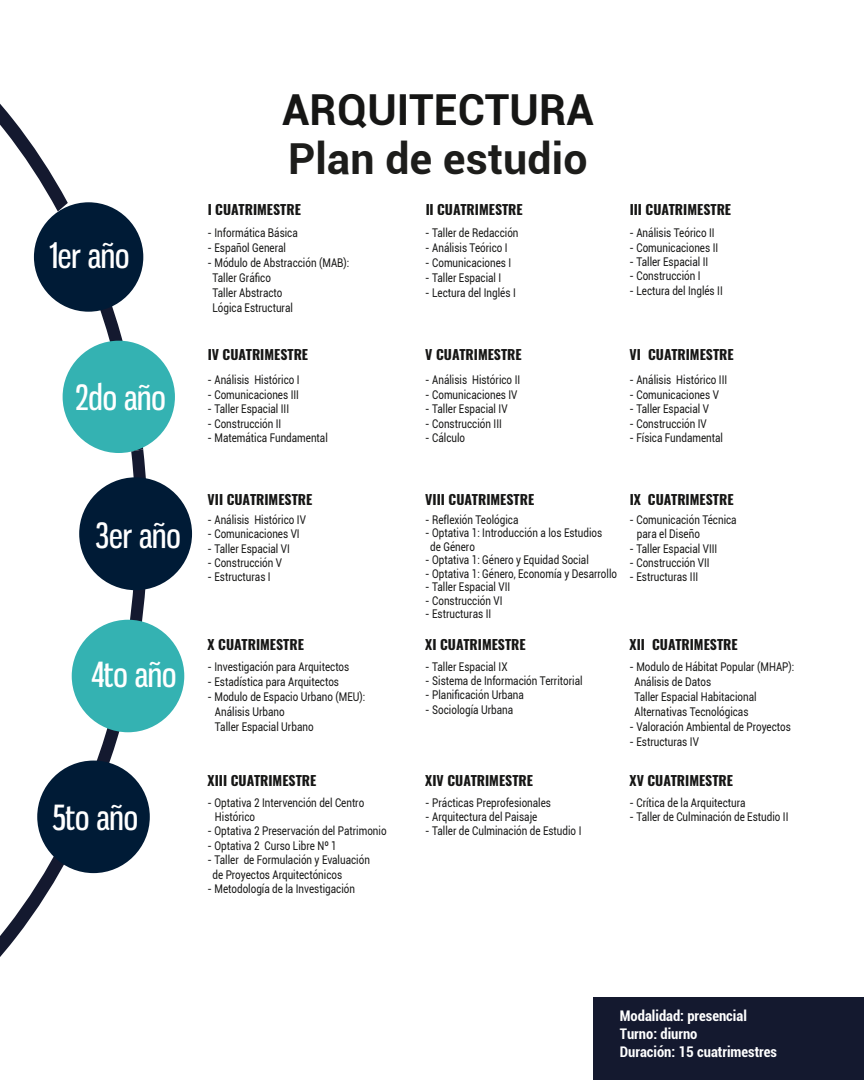
<style>
.page{position:relative;width:864px;height:1080px;background:#fff}
.page>*{position:absolute;margin:0;border:0;box-sizing:border-box;transform-origin:0 0}
.t1{font:700 42.75px "Roboto";letter-spacing:.005em;color:#1d1d1b}
.t2{font:700 42.75px "Roboto";letter-spacing:.005em;color:#161615}
.t3{font:34.05px "Gnuolane Rg";letter-spacing:-.005em;color:#fff}
.t4{font:700 condensed 14.7px/18px "Roboto";color:#fff}
.t5{font:700 13.5px "Oswald";color:#161615}
.t6{font:12px/15px "Roboto";color:#161615;scale:.82 1}
</style>
<div class="page">
<div style="left:594px;top:997px;width:270px;height:83px;background:#14192f"></div>
<svg style="left:0;top:841px;width:74px;height:116px"></svg>
<svg style="left:0;top:103px;width:68px;height:109px"></svg>
<svg style="left:71px;top:239px;width:77px;height:562px"></svg>
<div style="left:63px;top:341px;width:112px;height:112px;background:#34b2b2;border-radius:50%"></div>
<div style="left:79px;top:477px;width:113px;height:113px;background:#001b36;border-radius:50%"></div>
<div style="left:72px;top:620px;width:112px;height:112px;background:#34b2b2;border-radius:50%"></div>
<div style="left:34px;top:202px;width:109px;height:110px;background:#001b36;border-radius:50%"></div>
<div style="left:37px;top:761px;width:113px;height:112px;background:#001b36;border-radius:50%"></div>
<h2 class="t3" style="left:50px;top:235px;width:82px">1er año</h2>
<h2 class="t3" style="left:75px;top:377px;width:92px">2do año</h2>
<h2 class="t3" style="left:96px;top:515px;width:87px">3er año</h2>
<h2 class="t3" style="left:92px;top:654px;width:86px">4to año</h2>
<h2 class="t3" style="left:53px;top:797px;width:87px">5to año</h2>
<h1 class="t2" style="left:282px;top:80px;width:313px">ARQUITECTURA</h1>
<h1 class="t1" style="left:288px;top:129px;width:301px">Plan de estudio</h1>
<p class="t5" style="left:208px;top:200px;width:95px">I CUATRIMESTRE</p>
<p class="t5" style="left:425px;top:200px;width:99px">II CUATRIMESTRE</p>
<p class="t5" style="left:630px;top:200px;width:103px">III CUATRIMESTRE</p>
<p class="t6" style="left:208px;top:225px;width:112px">- Informática Básica</p>
<p class="t6" style="left:208px;top:240px;width:97px">- Español General</p>
<p class="t6" style="left:213px;top:255px;width:168px;text-indent:-5px">- Módulo de Abstracción (MAB):<br>Taller Gráfico<br>Taller Abstracto<br>Lógica Estructural</p>
<p class="t6" style="left:425px;top:225px;width:115px">- Taller de Redacción</p>
<p class="t6" style="left:425px;top:240px;width:102px">- Análisis Teórico I</p>
<p class="t6" style="left:425px;top:255px;width:106px">- Comunicaciones I</p>
<p class="t6" style="left:425px;top:270px;width:94px">- Taller Espacial I</p>
<p class="t6" style="left:425px;top:285px;width:112px">- Lectura del Inglés I</p>
<p class="t6" style="left:630px;top:225px;width:105px">- Análisis Teórico II</p>
<p class="t6" style="left:630px;top:239px;width:110px">- Comunicaciones II</p>
<p class="t6" style="left:630px;top:254px;width:98px">- Taller Espacial II</p>
<p class="t6" style="left:630px;top:268px;width:88px">- Construcción I</p>
<p class="t6" style="left:630px;top:283px;width:115px">- Lectura del Inglés II</p>
<p class="t5" style="left:208px;top:345px;width:102px">IV CUATRIMESTRE</p>
<p class="t5" style="left:425px;top:345px;width:98px">V CUATRIMESTRE</p>
<p class="t5" style="left:630px;top:345px;width:106px">VI CUATRIMESTRE</p>
<p class="t6" style="left:208px;top:372px;width:114px">- Análisis Histórico I</p>
<p class="t6" style="left:208px;top:387px;width:113px">- Comunicaciones III</p>
<p class="t6" style="left:208px;top:401px;width:101px">- Taller Espacial III</p>
<p class="t6" style="left:208px;top:415px;width:92px">- Construcción II</p>
<p class="t6" style="left:208px;top:430px;width:148px">- Matemática Fundamental</p>
<p class="t6" style="left:425px;top:372px;width:117px">- Análisis Histórico II</p>
<p class="t6" style="left:425px;top:387px;width:114px">- Comunicaciones IV</p>
<p class="t6" style="left:425px;top:401px;width:102px">- Taller Espacial IV</p>
<p class="t6" style="left:425px;top:415px;width:95px">- Construcción III</p>
<p class="t6" style="left:425px;top:430px;width:50px">- Cálculo</p>
<p class="t6" style="left:630px;top:372px;width:121px">- Análisis Histórico III</p>
<p class="t6" style="left:630px;top:387px;width:110px">- Comunicaciones V</p>
<p class="t6" style="left:630px;top:401px;width:98px">- Taller Espacial V</p>
<p class="t6" style="left:630px;top:415px;width:96px">- Construcción IV</p>
<p class="t6" style="left:630px;top:430px;width:116px">- Física Fundamental</p>
<p class="t5" style="left:208px;top:490px;width:106px">VII CUATRIMESTRE</p>
<p class="t5" style="left:425px;top:490px;width:110px">VIII CUATRIMESTRE</p>
<p class="t5" style="left:630px;top:490px;width:105px">IX CUATRIMESTRE</p>
<p class="t6" style="left:208px;top:512px;width:121px">- Análisis Histórico IV</p>
<p class="t6" style="left:208px;top:526px;width:114px">- Comunicaciones VI</p>
<p class="t6" style="left:208px;top:540px;width:102px">- Taller Espacial VI</p>
<p class="t6" style="left:208px;top:555px;width:92px">- Construcción V</p>
<p class="t6" style="left:208px;top:569px;width:79px">- Estructuras I</p>
<p class="t6" style="left:425px;top:512px;width:115px">- Reflexión Teológica</p>
<p class="t6" style="left:430px;top:526px;width:211px;line-height:13.5px;text-indent:-5px">- Optativa 1: Introducción a los Estudios de Género</p>
<p class="t6" style="left:425px;top:552px;width:201px">- Optativa 1: Género y Equidad Social</p>
<p class="t6" style="left:425px;top:566px;width:235px">- Optativa 1: Género, Economía y Desarrollo</p>
<p class="t6" style="left:425px;top:579px;width:105px">- Taller Espacial VII</p>
<p class="t6" style="left:425px;top:593px;width:96px">- Construcción VI</p>
<p class="t6" style="left:425px;top:606px;width:82px">- Estructuras II</p>
<p class="t6" style="left:637px;top:512px;width:123px;line-height:14.4px;text-indent:-7px">- Comunicación Técnica para el Diseño</p>
<p class="t6" style="left:630px;top:540px;width:109px">- Taller Espacial VIII</p>
<p class="t6" style="left:630px;top:555px;width:99px">- Construcción VII</p>
<p class="t6" style="left:630px;top:569px;width:85px">- Estructuras III</p>
<p class="t5" style="left:208px;top:635px;width:98px">X CUATRIMESTRE</p>
<p class="t5" style="left:425px;top:635px;width:102px">XI CUATRIMESTRE</p>
<p class="t5" style="left:630px;top:635px;width:110px">XII CUATRIMESTRE</p>
<p class="t6" style="left:208px;top:658px;width:174px">- Investigación para Arquitectos</p>
<p class="t6" style="left:208px;top:673px;width:162px">- Estadística para Arquitectos</p>
<p class="t6" style="left:215px;top:688px;width:185px;text-indent:-7px">- Modulo de Espacio Urbano (MEU):<br>Análisis Urbano<br>Taller Espacial Urbano</p>
<p class="t6" style="left:425px;top:658px;width:102px">- Taller Espacial IX</p>
<p class="t6" style="left:425px;top:673px;width:193px">- Sistema de Información Territorial</p>
<p class="t6" style="left:425px;top:687px;width:122px">- Planificación Urbana</p>
<p class="t6" style="left:425px;top:702px;width:109px">- Sociología Urbana</p>
<p class="t6" style="left:634px;top:658px;width:196px;text-indent:-5px">- Modulo de Hábitat Popular (MHAP):<br>Análisis de Datos<br>Taller Espacial Habitacional<br>Alternativas Tecnológicas</p>
<p class="t6" style="left:630px;top:718px;width:198px">- Valoración Ambiental de Proyectos</p>
<p class="t6" style="left:630px;top:733px;width:86px">- Estructuras IV</p>
<p class="t5" style="left:208px;top:771px;width:110px">XIII CUATRIMESTRE</p>
<p class="t5" style="left:425px;top:771px;width:109px">XIV CUATRIMESTRE</p>
<p class="t5" style="left:630px;top:771px;width:105px">XV CUATRIMESTRE</p>
<p class="t6" style="left:215px;top:795px;width:184px;line-height:14.4px;text-indent:-7px">- Optativa 2 Intervención del Centro<br>Histórico</p>
<p class="t6" style="left:208px;top:823px;width:220px">- Optativa 2 Preservación del Patrimonio</p>
<p class="t6" style="left:208px;top:838px;width:159px">- Optativa 2 Curso Libre Nº 1</p>
<p class="t6" style="left:213px;top:852px;width:194px;line-height:14.4px;text-indent:-5px">- Taller de Formulación y Evaluación de Proyectos Arquitectónicos</p>
<p class="t6" style="left:208px;top:881px;width:181px">- Metodología de la Investigación</p>
<p class="t6" style="left:425px;top:794px;width:155px">- Prácticas Preprofesionales</p>
<p class="t6" style="left:425px;top:809px;width:138px">- Arquitectura del Paisaje</p>
<p class="t6" style="left:425px;top:823px;width:192px">- Taller de Culminación de Estudio I</p>
<p class="t6" style="left:630px;top:794px;width:143px">- Crítica de la Arquitectura</p>
<p class="t6" style="left:630px;top:809px;width:195px">- Taller de Culminación de Estudio II</p>
<p class="t4" style="left:620px;top:1006px;width:159px">Modalidad: presencial<br>Turno: diurno<br>Duración: 15 cuatrimestres</p>
</div>
